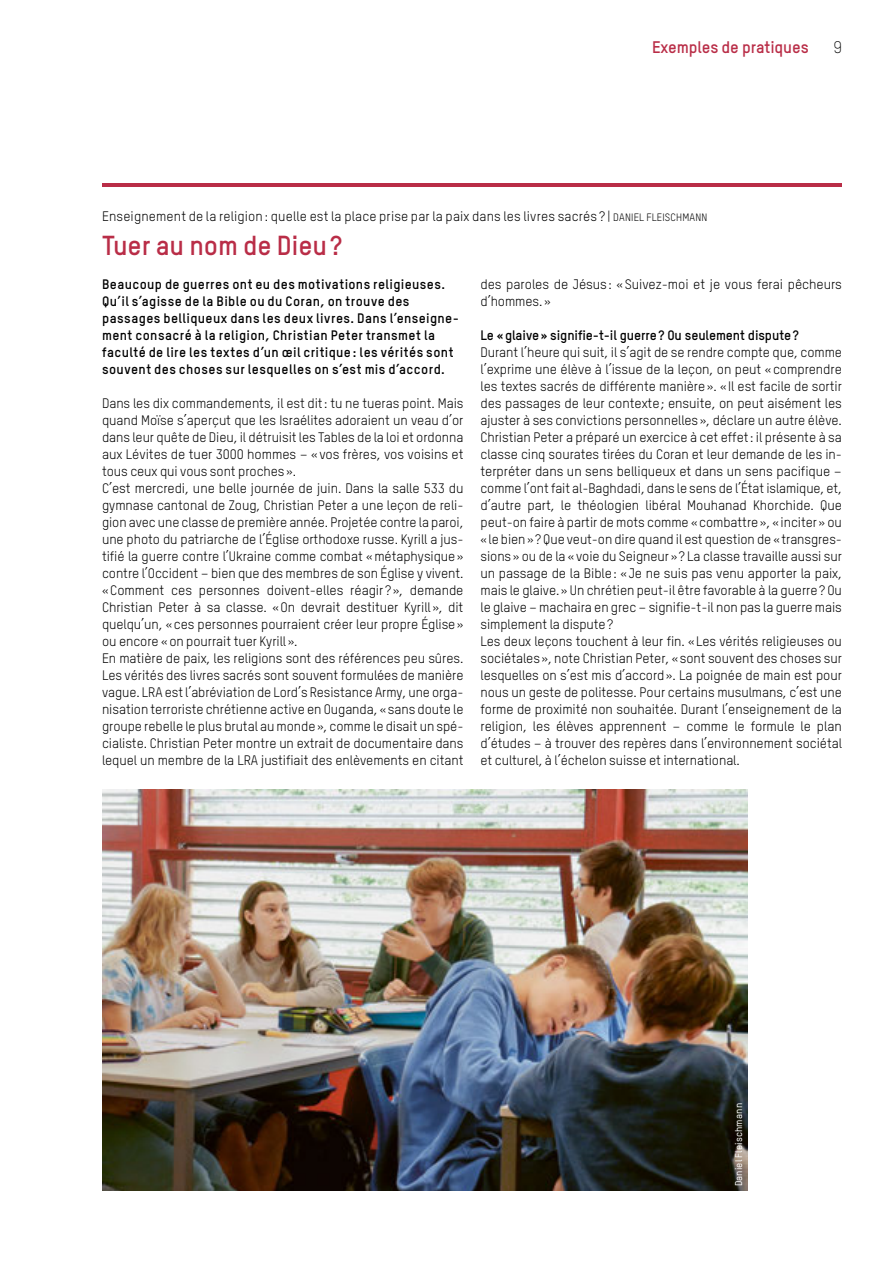
<style>
.page{position:relative;width:893px;height:1263px;background:#fff}
.page>*{position:absolute;margin:0;border:0;box-sizing:border-box;transform-origin:0 0}
.t1{font:700 27px "TSTARPRO";letter-spacing:-.005em;color:#b92d47}
.t2{font:700 16.5px "TSTARPRO";letter-spacing:-.005em;color:#b92d47}
.t3{font:300 16.5px "TSTARPRO";color:#000}
.t4{font:13.5px/17px "TSTARPRO";letter-spacing:-.005em;color:#000}
.t5{font:700 13.5px/17px "TSTARPRO";letter-spacing:.025em;color:#000}
.t6{font:700 13.5px "TSTARPRO";letter-spacing:-.005em;color:#000}
.t7{font:500 9.75px "TSTARPRO";letter-spacing:.015em;color:#fff}
.s1{font-size:10.5px}
</style>
<div class="page">
<hr style="left:102px;top:184px;width:740px;height:3px;background:#b92d47">
<img style="left:102px;top:790px;width:645px;height:401px">
<p class="t2" style="left:652px;top:37px;width:158px">Exemples de pratiques</p>
<p class="t3" style="left:833px;top:38px;width:10px">9</p>
<p class="t4" style="left:102px;top:208px;width:607px">Enseignement de la religion : quelle est la place prise par la paix dans les livres sacrés ? | <span class="s1">DANIEL FLEISCHMANN</span></p>
<h1 class="t1" style="left:102px;top:228px;width:242px">Tuer au nom de Dieu?</h1>
<p class="t5" style="left:102px;top:276px;width:358px">Beaucoup de guerres ont eu des motivations religieuses.<br>Qu’il s’agisse de la Bible ou du Coran, on trouve des passages belliqueux dans les deux livres. Dans l’enseigne&shy;ment consacré à la religion, Christian Peter transmet la faculté de lire les textes d’un œil critique : les vérités sont souvent des choses sur lesquelles on s’est mis d’accord.</p>
<p class="t4" style="left:102px;top:395px;width:363px">Dans les dix commandements, il est dit: tu ne tueras point. Mais quand Moïse s’aperçut que les Israélites adoraient un veau d’or dans leur quête de Dieu, il détruisit les Tables de la loi et ordonna aux Lévites de tuer 3000 hommes – «vos frères, vos voisins et tous ceux qui vous sont proches».<br>C’est mercredi, une belle journée de juin. Dans la salle 533 du gymnase cantonal de Zoug, Christian Peter a une leçon de reli&shy;gion avec une classe de première année. Projetée contre la paroi, une photo du patriarche de l’Église orthodoxe russe. Kyrill a jus&shy;tifié la guerre contre l’Ukraine comme combat «métaphysique» contre l’Occident – bien que des membres de son Église y vivent. «Comment ces personnes doivent-elles réagir ?», demande Christian Peter à sa classe. «On devrait destituer Kyrill», dit quelqu’un, «ces personnes pourraient créer leur propre Église» ou encore «on pourrait tuer Kyrill».<br>En matière de paix, les religions sont des références peu sûres.<br>Les vérités des livres sacrés sont souvent formulées de manière vague. LRA est l’abréviation de Lord’s Resistance Army, une orga&shy;nisation terroriste chrétienne active en Ouganda, «sans doute le groupe rebelle le plus brutal au monde», comme le disait un spé&shy;cialiste. Christian Peter montre un extrait de documentaire dans lequel un membre de la LRA justifiait des enlèvements en citant</p>
<p class="t4" style="left:480px;top:276px;width:363px">des paroles de Jésus: «Suivez-moi et je vous ferai pêcheurs d’hommes.»</p>
<p class="t6" style="left:480px;top:327px;width:320px">Le «glaive» signifie-t-il guerre? Ou seulement dispute?</p>
<p class="t4" style="left:480px;top:344px;width:363px">Durant l’heure qui suit, il s’agit de se rendre compte que, comme l’exprime une élève à l’issue de la leçon, on peut «comprendre les textes sacrés de différente manière». «Il est facile de sortir des passages de leur contexte; ensuite, on peut aisément les ajuster à ses convictions personnelles», déclare un autre élève.<br>Christian Peter a préparé un exercice à cet effet: il présente à sa classe cinq sourates tirées du Coran et leur demande de les in&shy;terpréter dans un sens belliqueux et dans un sens pacifique – comme l’ont fait al-Baghdadi, dans le sens de l’État islamique, et, d’autre part, le théologien libéral Mouhanad Khorchide. Que peut-on faire à partir de mots comme «combattre», «inciter» ou «le bien»? Que veut-on dire quand il est question de «transgres&shy;sions» ou de la «voie du Seigneur»? La classe travaille aussi sur un passage de la Bible: «Je ne suis pas venu apporter la paix, mais le glaive.» Un chrétien peut-il être favorable à la guerre? Ou le glaive – machaira en grec – signifie-t-il non pas la guerre mais simplement la dispute?<br>Les deux leçons touchent à leur fin. «Les vérités religieuses ou sociétales», note Christian Peter, «sont souvent des choses sur lesquelles on s’est mis d’accord». La poignée de main est pour nous un geste de politesse. Pour certains musulmans, c’est une forme de proximité non souhaitée. Durant l’enseignement de la religion, les élèves apprennent – comme le formule le plan d’études – à trouver des repères dans l’environnement sociétal et culturel, à l’échelon suisse et international.</p>
<p class="t7" style="left:733px;top:1186px;width:85px;rotate:-90deg">Daniel Fleischmann</p>
</div>
